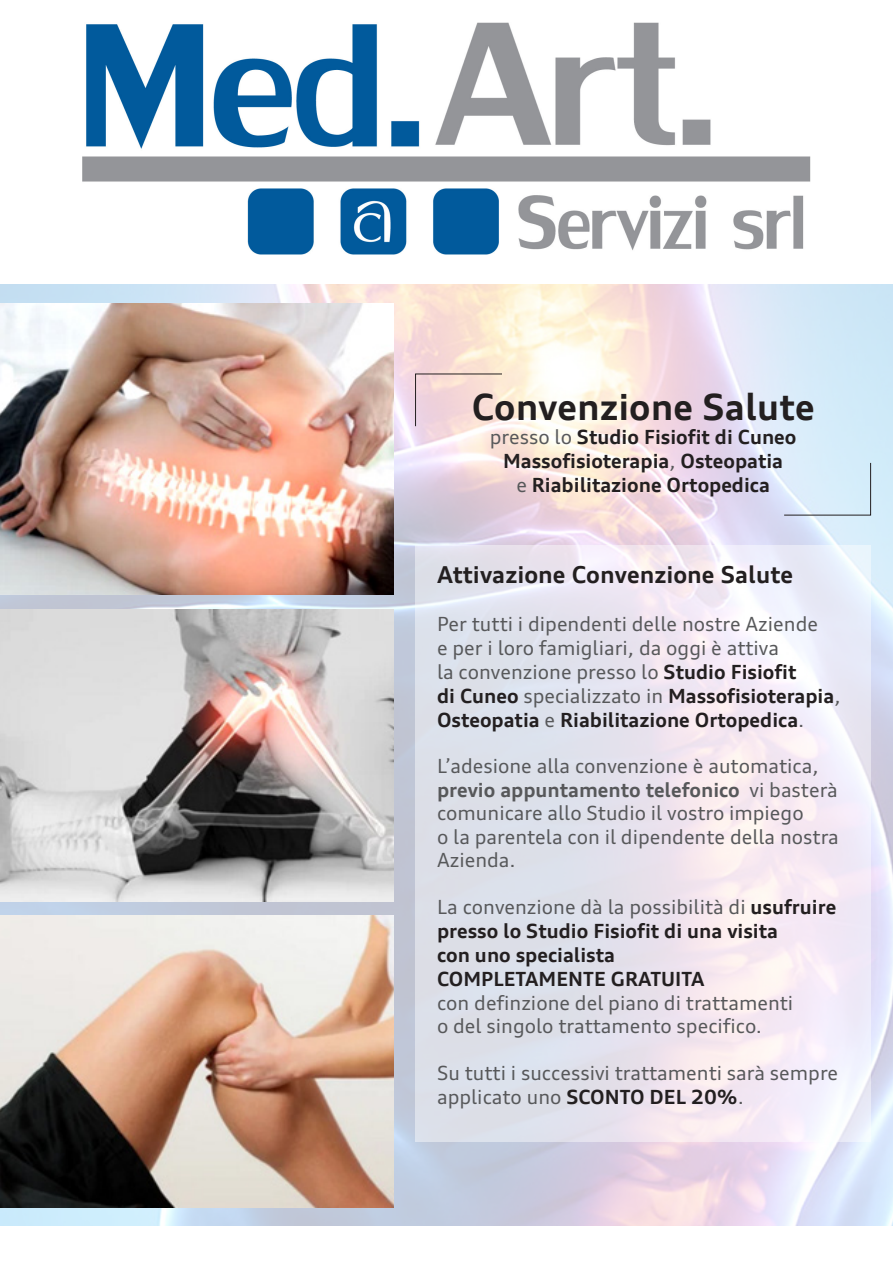
<style>
.page{position:relative;width:893px;height:1263px;background:#fff}
.page>*{position:absolute;margin:0;border:0;box-sizing:border-box;transform-origin:0 0}
.t1{font:700 36px "Audi Type";letter-spacing:.005em;color:#231f20}
.t2{font:700 23.25px "Audi Type";letter-spacing:.005em;color:#231f20}
.t3{font:19.5px/23.4px "Audi Type";color:#57585a}
.t4{font:700 19.5px/24px "Audi Type";color:#231f20}
.s1{font-weight:400;color:#57585a}
.s2{font-weight:700;color:#231f20}
.s3{font-weight:700}
</style>
<div class="page">
<img style="left:0;top:285px;width:893px;height:941px">
<img style="left:0;top:609px;width:393px;height:292px">
<img style="left:0;top:303px;width:393px;height:292px">
<img style="left:0;top:915px;width:393px;height:292px">
<svg style="left:415px;top:545px;width:456px;height:596px;background:#e9e5ef"></svg>
<svg style="left:415px;top:373px;width:88px;height:54px;background:#efd5d3"></svg>
<svg style="left:783px;top:462px;width:88px;height:54px;background:#d4e7f4"></svg>
<img style="left:83px;top:23px;width:727px;height:232px">
<p class="t1" style="left:472px;top:384px;width:344px">Convenzione Salute</p>
<p class="t4" style="left:490px;top:424px;width:308px"><span class="s1">presso lo</span> Studio Fisiofit di Cuneo</p>
<p class="t4" style="left:503px;top:448px;width:282px">Massofisioterapia<span class="s1">,</span> Osteopatia</p>
<p class="t4" style="left:516px;top:472px;width:255px"><span class="s1">e</span> Riabilitazione Ortopedica</p>
<p class="t2" style="left:437px;top:560px;width:358px">Attivazione Convenzione Salute</p>
<p class="t3" style="left:437px;top:612px;width:383px">Per tutti i dipendenti delle nostre Aziende</p>
<p class="t3" style="left:437px;top:636px;width:344px">e per i loro famigliari, da oggi è attiva</p>
<p class="t3" style="left:437px;top:660px;width:361px">la convenzione presso lo <span class="s2">Studio Fisiofit</span></p>
<p class="t4" style="left:437px;top:683px;width:405px">di Cuneo <span class="s1">specializzato in</span> Massofisioterapia<span class="s1">,<br></span>Osteopatia <span class="s1">e</span> Riabilitazione Ortopedica<span class="s1">.</span></p>
<p class="t3" style="left:437px;top:754px;width:383px">L’adesione alla convenzione è automatica,</p>
<p class="t3" style="left:437px;top:778px;width:402px"><span class="s3">previo appuntamento telefonico</span> vi basterà comunicare allo Studio il vostro impiego</p>
<p class="t3" style="left:437px;top:825px;width:403px">o la parentela con il dipendente della nostra<br>Azienda.</p>
<p class="t4" style="left:437px;top:895px;width:401px"><span class="s1">La convenzione dà la possibilità di</span> usufruire presso lo Studio Fisiofit di una visita</p>
<p class="t4" style="left:437px;top:943px;width:179px">con uno specialista</p>
<p class="t4" style="left:437px;top:967px;width:269px">COMPLETAMENTE GRATUITA</p>
<p class="t3" style="left:437px;top:991px;width:358px">con definzione del piano di trattamenti</p>
<p class="t3" style="left:437px;top:1014px;width:327px">o del singolo trattamento specifico.</p>
<p class="t3" style="left:437px;top:1061px;width:403px;line-height:24px">Su tutti i successivi trattamenti sarà sempre applicato uno <span class="s2">SCONTO DEL 20%</span>.</p>
</div>
